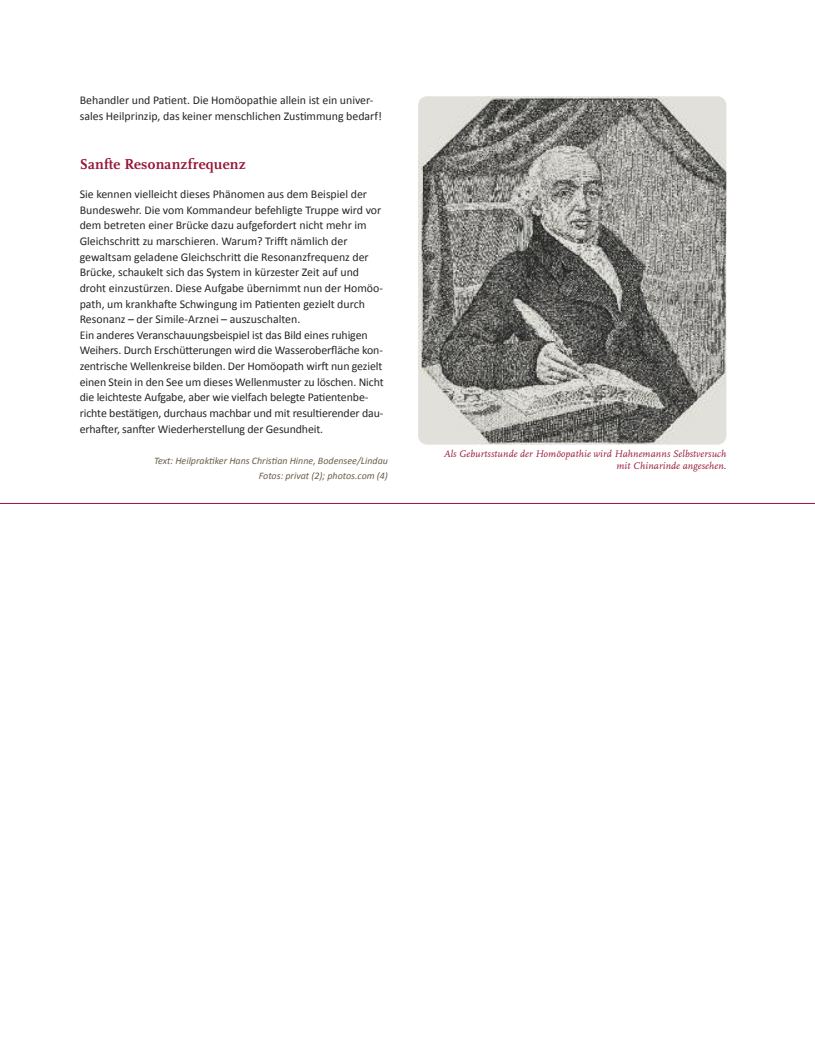
<style>
.page{position:relative;width:815px;height:1053px;background:#fff}
.page>*{position:absolute;margin:0;border:0;box-sizing:border-box;transform-origin:0 0}
.t1{font:700 15px "Scala";letter-spacing:.015em;color:#971537}
.t2{font:11.88px/15.6px "Calibri";letter-spacing:-.005em;color:#272627}
.t3{font:italic 10px/15.6px "Calibri";color:#69604b;text-align:right}
.t4{font:italic 10px/12.5px "Scala";letter-spacing:.015em;color:#971537;text-align:right}
</style>
<div class="page">
<img style="left:418px;top:96px;width:308px;height:348px">
<hr style="left:0;top:503px;width:815px;height:1px;background:#971537">
<p class="t2" style="left:80px;top:92px;width:304px">Behandler und Patient. Die Homöopathie allein ist ein univer&shy;sales Heilprinzip, das keiner menschlichen Zustimmung bedarf!</p>
<p class="t1" style="left:80px;top:155px;width:168px">Sanfte Resonanzfrequenz</p>
<p class="t2" style="left:80px;top:186px;width:305px">Sie kennen vielleicht dieses Phänomen aus dem Beispiel der Bundeswehr. Die vom Kommandeur befehligte Truppe wird vor dem betreten einer Brücke dazu aufgefordert nicht mehr im Gleichschritt zu marschieren. Warum? Trifft nämlich der gewaltsam geladene Gleichschritt die Resonanzfrequenz der Brücke, schaukelt sich das System in kürzester Zeit auf und droht einzustürzen. Diese Aufgabe übernimmt nun der Homöo&shy;path, um krankhafte Schwingung im Patienten gezielt durch Resonanz – der Simile-Arznei – auszuschalten.<br>Ein anderes Veranschauungsbeispiel ist das Bild eines ruhigen Weihers. Durch Erschütterungen wird die Wasseroberfläche kon&shy;zentrische Wellenkreise bilden. Der Homöopath wirft nun gezielt einen Stein in den See um dieses Wellenmuster zu löschen. Nicht die leichteste Aufgabe, aber wie vielfach belegte Patientenbe&shy;richte bestätigen, durchaus machbar und mit resultierender dau&shy;erhafter, sanfter Wiederherstellung der Gesundheit.</p>
<p class="t3" style="left:154px;top:452px;width:235px">Text: Heilpraktiker Hans Christian Hinne, Bodensee/Lindau<br>Fotos: privat (2); photos.com (4)</p>
<p class="t4" style="left:444px;top:447px;width:284px">Als Geburtsstunde der Homöopathie wird Hahnemanns Selbstversuch mit Chinarinde angesehen.</p>
</div>
